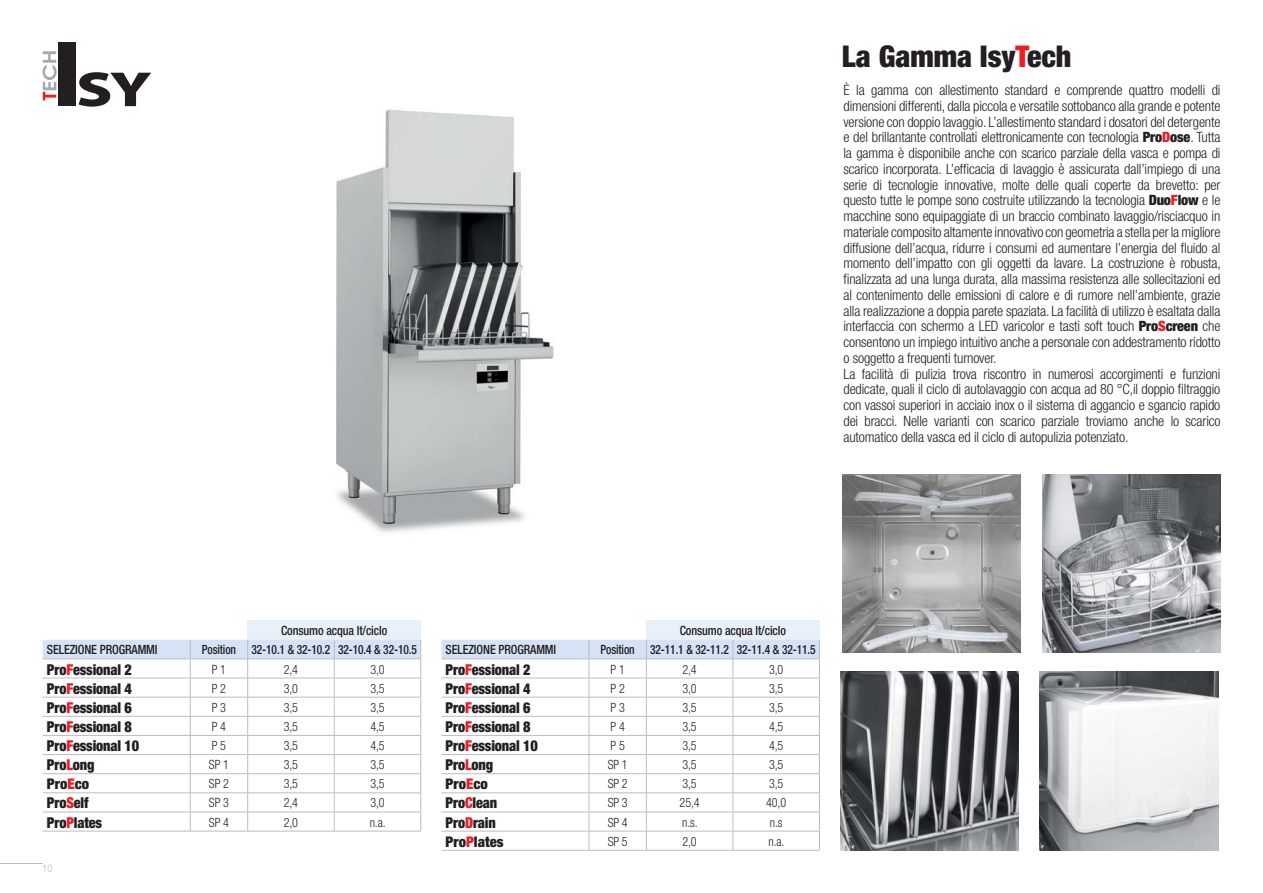
<style>
.page{position:relative;width:1263px;height:893px;background:#fff}
.page>*{position:absolute;margin:0;border:0;box-sizing:border-box;transform-origin:0 0}
.t1{font:900 condensed 30px "Helvetica Neue";color:#231f20}
.t2{font:900 condensed 15px "Helvetica Neue";letter-spacing:-.01em;color:#231f20;scale:.95 1}
.t3{font:900 condensed 14.7px "Helvetica Neue";color:#231f20}
.t4{font:300 condensed 14.25px/15.8px "Helvetica Neue";letter-spacing:-.01em;color:#231f20}
.t5{font:300 condensed 12.75px "Helvetica Neue";letter-spacing:-.01em;color:#231f20;scale:.95 1}
.t6{font:500 condensed 12.75px "Helvetica Neue";letter-spacing:-.01em;color:#231f20;scale:.95 1}
.t7{font:500 condensed 12.75px "Helvetica Neue";letter-spacing:-.01em;color:#231f20;scale:.9 1}
.t8{font:300 condensed 10.5px "Helvetica Neue";color:#bbbdc0}
.s1{color:#ed1c24}
.s2{font-weight:900}
.s3{font-weight:900;color:#ed1c24}
</style>
<div class="page">
<hr style="left:0;top:863px;width:43px;height:1px;background:#bbbdc0">
<div style="left:58px;top:43px;width:18px;height:63px;background:#231f20"></div>
<svg style="left:79px;top:72px;width:72px;height:35px"></svg>
<svg style="left:43px;top:51px;width:14px;height:49px"></svg>
<div style="left:248px;top:621px;width:173px;height:19px;background:#e8f0f9"></div>
<svg style="left:43px;top:640px;width:378px;height:191px"></svg>
<hr style="left:43px;top:831px;width:378px;height:1px;background:#bbbdc0">
<div style="left:646px;top:621px;width:173px;height:19px;background:#e8f0f9"></div>
<svg style="left:441px;top:640px;width:379px;height:210px"></svg>
<hr style="left:441px;top:850px;width:379px;height:1px;background:#bbbdc0">
<img style="left:1042px;top:474px;width:179px;height:179px">
<img style="left:840px;top:672px;width:179px;height:178px">
<img style="left:336px;top:109px;width:218px;height:424px">
<img style="left:842px;top:474px;width:178px;height:179px">
<img style="left:1040px;top:672px;width:178px;height:178px">
<h1 class="t1" style="left:842px;top:45px;width:231px">La Gamma Isy<span class="s1">T</span>ech</h1>
<p class="t4" style="left:843px;top:83px;width:379px">È la gamma con allestimento standard e comprende quattro modelli di dimensioni differenti, dalla piccola e versatile sottobanco alla grande e potente versione con doppio lavaggio. L’allestimento standard i dosatori del detergente e del brillantante controllati elettronicamente con tecnologia <span class="s2">Pro</span><span class="s3">D</span><span class="s2">ose</span>. Tutta la gamma è disponibile anche con scarico parziale della vasca e pompa di scarico incorporata. L’efficacia di lavaggio è assicurata dall’impiego di una serie di tecnologie innovative, molte delle quali coperte da brevetto: per questo tutte le pompe sono costruite utilizzando la tecnologia <span class="s2">Duo</span><span class="s3">F</span><span class="s2">low</span> e le macchine sono equipaggiate di un braccio combinato lavaggio/risciacquo in materiale composito altamente innovativo con geometria a stella per la migliore diffusione dell’acqua, ridurre i consumi ed aumentare l’energia del fluido al momento dell’impatto con gli oggetti da lavare. La costruzione è robusta, finalizzata ad una lunga durata, alla massima resistenza alle sollecitazioni ed al contenimento delle emissioni di calore e di rumore nell’ambiente, grazie alla realizzazione a doppia parete spaziata. La facilità di utilizzo è esaltata dalla interfaccia con schermo a LED varicolor e tasti soft touch <span class="s2">Pro</span><span class="s3">S</span><span class="s2">creen</span> che consentono un impiego intuitivo anche a personale con addestramento ridotto o soggetto a frequenti turnover.<br>La facilità di pulizia trova riscontro in numerosi accorgimenti e funzioni dedicate, quali il ciclo di autolavaggio con acqua ad 80 °C,il doppio filtraggio con vassoi superiori in acciaio inox o il sistema di aggancio e sgancio rapido dei bracci. Nelle varianti con scarico parziale troviamo anche lo scarico automatico della vasca ed il ciclo di autopulizia potenziato.</p>
<p class="t6" style="left:281px;top:626px;width:113px">Consumo acqua lt/ciclo</p>
<p class="t6" style="left:47px;top:645px;width:118px">SELEZIONE PROGRAMMI</p>
<p class="t7" style="left:202px;top:645px;width:240px">Position 32-10.1 &amp; 32-10.2 32-10.4 &amp; 32-10.5</p>
<p class="t2" style="left:47px;top:664px;width:91px">Pro<span class="s1">F</span>essional 2</p>
<p class="t5" style="left:212px;top:664px;width:17px">P 1</p>
<p class="t5" style="left:284px;top:664px;width:17px">2,4</p>
<p class="t5" style="left:370px;top:664px;width:17px">3,0</p>
<p class="t2" style="left:47px;top:683px;width:91px">Pro<span class="s1">F</span>essional 4</p>
<p class="t5" style="left:212px;top:684px;width:17px">P 2</p>
<p class="t5" style="left:284px;top:684px;width:17px">3,0</p>
<p class="t5" style="left:370px;top:684px;width:17px">3,5</p>
<p class="t2" style="left:47px;top:702px;width:91px">Pro<span class="s1">F</span>essional 6</p>
<p class="t5" style="left:212px;top:703px;width:17px">P 3</p>
<p class="t5" style="left:284px;top:703px;width:17px">3,5</p>
<p class="t5" style="left:370px;top:703px;width:17px">3,5</p>
<p class="t2" style="left:47px;top:721px;width:91px">Pro<span class="s1">F</span>essional 8</p>
<p class="t5" style="left:212px;top:722px;width:17px">P 4</p>
<p class="t5" style="left:284px;top:722px;width:17px">3,5</p>
<p class="t5" style="left:370px;top:722px;width:17px">4,5</p>
<p class="t2" style="left:47px;top:740px;width:99px">Pro<span class="s1">F</span>essional 10</p>
<p class="t5" style="left:212px;top:741px;width:17px">P 5</p>
<p class="t5" style="left:284px;top:741px;width:17px">3,5</p>
<p class="t5" style="left:370px;top:741px;width:17px">4,5</p>
<p class="t2" style="left:47px;top:759px;width:51px">Pro<span class="s1">L</span>ong</p>
<p class="t5" style="left:209px;top:760px;width:23px">SP 1</p>
<p class="t5" style="left:284px;top:760px;width:17px">3,5</p>
<p class="t5" style="left:370px;top:760px;width:17px">3,5</p>
<p class="t3" style="left:47px;top:779px;width:44px">Pro<span class="s1">E</span>co</p>
<p class="t5" style="left:209px;top:779px;width:23px">SP 2</p>
<p class="t5" style="left:284px;top:779px;width:17px">3,5</p>
<p class="t5" style="left:370px;top:779px;width:17px">3,5</p>
<p class="t2" style="left:47px;top:798px;width:45px">Pro<span class="s1">S</span>elf</p>
<p class="t5" style="left:209px;top:798px;width:23px">SP 3</p>
<p class="t5" style="left:284px;top:798px;width:17px">2,4</p>
<p class="t5" style="left:370px;top:798px;width:17px">3,0</p>
<p class="t2" style="left:47px;top:817px;width:59px">Pro<span class="s1">P</span>lates</p>
<p class="t5" style="left:209px;top:817px;width:23px">SP 4</p>
<p class="t5" style="left:284px;top:817px;width:17px">2,0</p>
<p class="t5" style="left:370px;top:817px;width:18px">n.a.</p>
<p class="t8" style="left:43px;top:864px;width:12px">10</p>
<p class="t6" style="left:680px;top:626px;width:113px">Consumo acqua lt/ciclo</p>
<p class="t6" style="left:446px;top:645px;width:118px">SELEZIONE PROGRAMMI</p>
<p class="t7" style="left:600px;top:645px;width:240px">Position 32-11.1 &amp; 32-11.2 32-11.4 &amp; 32-11.5</p>
<p class="t2" style="left:446px;top:664px;width:91px">Pro<span class="s1">F</span>essional 2</p>
<p class="t5" style="left:610px;top:664px;width:17px">P 1</p>
<p class="t5" style="left:682px;top:664px;width:17px">2,4</p>
<p class="t5" style="left:769px;top:664px;width:17px">3,0</p>
<p class="t2" style="left:446px;top:683px;width:91px">Pro<span class="s1">F</span>essional 4</p>
<p class="t5" style="left:610px;top:684px;width:17px">P 2</p>
<p class="t5" style="left:682px;top:684px;width:17px">3,0</p>
<p class="t5" style="left:769px;top:684px;width:17px">3,5</p>
<p class="t2" style="left:446px;top:702px;width:91px">Pro<span class="s1">F</span>essional 6</p>
<p class="t5" style="left:610px;top:703px;width:17px">P 3</p>
<p class="t5" style="left:682px;top:703px;width:17px">3,5</p>
<p class="t5" style="left:769px;top:703px;width:17px">3,5</p>
<p class="t2" style="left:446px;top:721px;width:91px">Pro<span class="s1">F</span>essional 8</p>
<p class="t5" style="left:610px;top:722px;width:17px">P 4</p>
<p class="t5" style="left:682px;top:722px;width:17px">3,5</p>
<p class="t5" style="left:769px;top:722px;width:17px">4,5</p>
<p class="t2" style="left:446px;top:740px;width:99px">Pro<span class="s1">F</span>essional 10</p>
<p class="t5" style="left:610px;top:741px;width:17px">P 5</p>
<p class="t5" style="left:682px;top:741px;width:17px">3,5</p>
<p class="t5" style="left:769px;top:741px;width:17px">4,5</p>
<p class="t2" style="left:446px;top:759px;width:51px">Pro<span class="s1">L</span>ong</p>
<p class="t5" style="left:608px;top:760px;width:23px">SP 1</p>
<p class="t5" style="left:682px;top:760px;width:17px">3,5</p>
<p class="t5" style="left:769px;top:760px;width:17px">3,5</p>
<p class="t3" style="left:446px;top:779px;width:44px">Pro<span class="s1">E</span>co</p>
<p class="t5" style="left:608px;top:779px;width:23px">SP 2</p>
<p class="t5" style="left:682px;top:779px;width:17px">3,5</p>
<p class="t5" style="left:769px;top:779px;width:17px">3,5</p>
<p class="t2" style="left:446px;top:798px;width:56px">Pro<span class="s1">C</span>lean</p>
<p class="t5" style="left:608px;top:798px;width:23px">SP 3</p>
<p class="t5" style="left:680px;top:798px;width:23px">25,4</p>
<p class="t5" style="left:766px;top:798px;width:23px">40,0</p>
<p class="t2" style="left:446px;top:817px;width:54px">Pro<span class="s1">D</span>rain</p>
<p class="t5" style="left:608px;top:817px;width:23px">SP 4</p>
<p class="t5" style="left:682px;top:817px;width:18px">n.s.</p>
<p class="t5" style="left:770px;top:817px;width:15px">n.s</p>
<p class="t3" style="left:446px;top:836px;width:59px">Pro<span class="s1">P</span>lates</p>
<p class="t5" style="left:608px;top:837px;width:23px">SP 5</p>
<p class="t5" style="left:682px;top:837px;width:17px">2,0</p>
<p class="t5" style="left:768px;top:837px;width:18px">n.a.</p>
</div>
